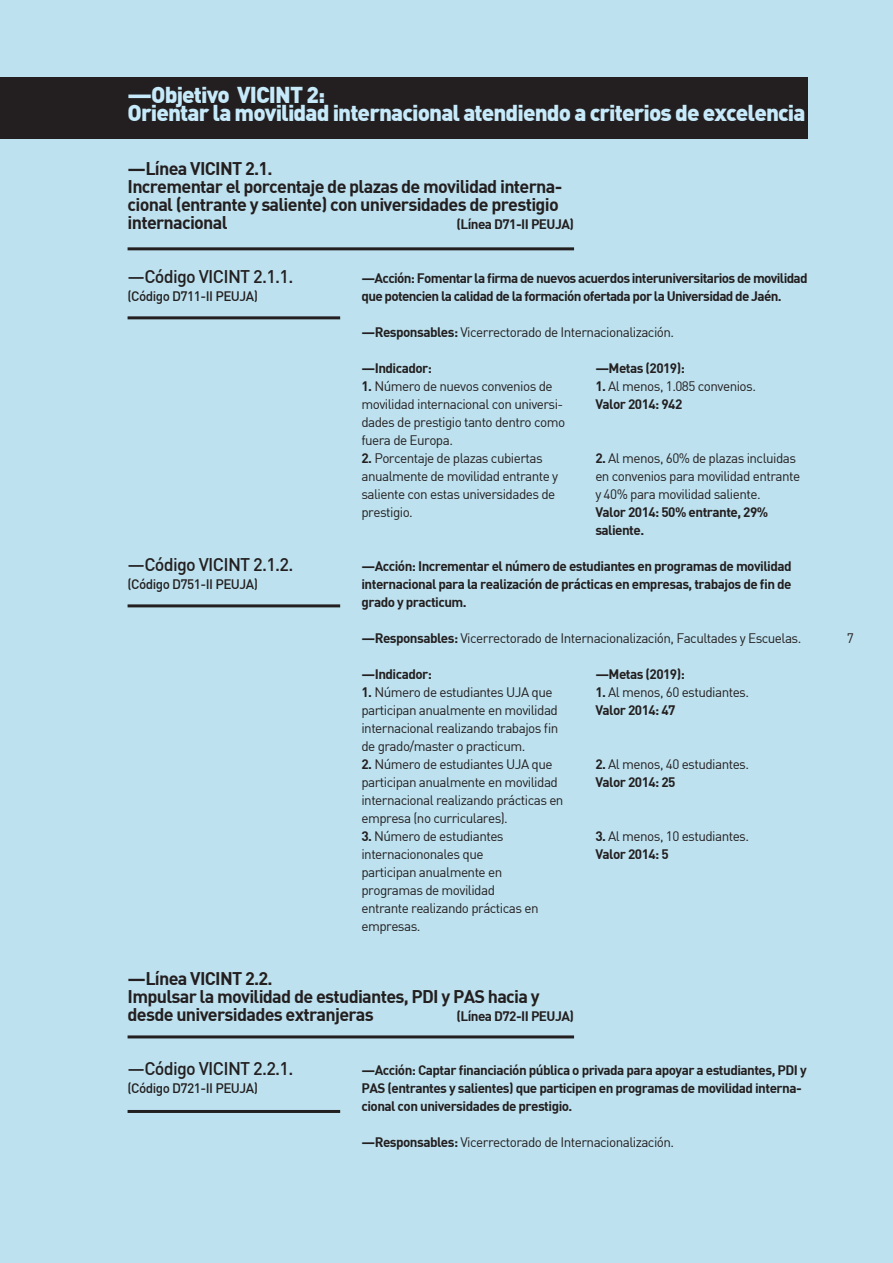
<style>
.page{position:relative;width:893px;height:1263px;background:#bde1ee}
.page>*{position:absolute;margin:0;border:0;box-sizing:border-box;transform-origin:0 0}
.t1{font:22.5px/18px "DIN Black";letter-spacing:-.04em;color:#c6eafa}
.t2{font:18px/18px "DIN Bold";letter-spacing:-.04em;color:#231f20}
.t3{font:18px "DIN Medium";letter-spacing:-.04em;color:#231f20}
.t4{font:13.5px/18px "DIN";letter-spacing:-.04em;color:#231f20}
.t5{font:13.5px/18px "DIN Bold";letter-spacing:-.04em;color:#231f20}
.t6{font:13.5px "DIN Medium";letter-spacing:-.04em;color:#231f20}
.s1{font-family:"DIN Bold"}
</style>
<div class="page">
<div style="left:0;top:78px;width:808px;height:61px;background:#231f20"></div>
<hr style="left:128px;top:247px;width:446px;height:3px;background:#231f20">
<hr style="left:128px;top:1035px;width:446px;height:3px;background:#231f20">
<hr style="left:128px;top:316px;width:212px;height:3px;background:#231f20">
<hr style="left:128px;top:1110px;width:212px;height:3px;background:#231f20">
<hr style="left:128px;top:604px;width:212px;height:3px;background:#231f20">
<h1 class="t1" style="left:128px;top:85px;width:679px">—Objetivo VICINT 2:<br>Orientar la movilidad internacional atendiendo a criterios de excelencia</h1>
<h2 class="t2" style="left:128px;top:159px;width:436px">—Línea VICINT 2.1.<br>Incrementar el porcentaje de plazas de movilidad interna&shy;cional (entrante y saliente) con universidades de prestigio internacional</h2>
<p class="t5" style="left:456px;top:214px;width:119px">(Línea D71-II PEUJA)</p>
<h2 class="t3" style="left:128px;top:265px;width:167px">—Código VICINT 2.1.1.</h2>
<p class="t6" style="left:128px;top:288px;width:132px">(Código D711-II PEUJA)</p>
<h2 class="t3" style="left:128px;top:553px;width:167px">—Código VICINT 2.1.2.</h2>
<p class="t6" style="left:128px;top:576px;width:132px">(Código D751-II PEUJA)</p>
<p class="t5" style="left:361px;top:269px;width:448px">—Acción: Fomentar la firma de nuevos acuerdos interuniversitarios de movilidad que potencien la calidad de la formación ofertada por la Universidad de Jaén.</p>
<p class="t4" style="left:361px;top:323px;width:314px"><span class="s1">—Responsables:</span> Vicerrectorado de Internacionalización.</p>
<p class="t5" style="left:361px;top:359px;width:72px">—Indicador:</p>
<p class="t4" style="left:361px;top:377px;width:205px"><span class="s1">1.</span> Número de nuevos convenios de movilidad internacional con universi&shy;dades de prestigio tanto dentro como fuera de Europa.</p>
<p class="t4" style="left:361px;top:449px;width:198px"><span class="s1">2.</span> Porcentaje de plazas cubiertas anualmente de movilidad entrante y saliente con estas universidades de prestigio.</p>
<p class="t5" style="left:595px;top:359px;width:91px">—Metas (2019):</p>
<p class="t4" style="left:595px;top:377px;width:162px"><span class="s1">1.</span> Al menos, 1.085 convenios.</p>
<p class="t5" style="left:595px;top:395px;width:89px">Valor 2014: 942</p>
<p class="t4" style="left:595px;top:449px;width:206px"><span class="s1">2.</span> Al menos, 60% de plazas incluidas en convenios para movilidad entrante y 40% para movilidad saliente.</p>
<p class="t5" style="left:595px;top:503px;width:174px">Valor 2014: 50% entrante, 29% saliente.</p>
<p class="t5" style="left:361px;top:557px;width:432px;text-align:justify">—Acción: Incrementar el número de estudiantes en programas de movilidad internacional para la realización de prácticas en empresas, trabajos de fin de grado y practicum.</p>
<p class="t4" style="left:361px;top:629px;width:441px"><span class="s1">—Responsables:</span> Vicerrectorado de Internacionalización, Facultades y Escuelas.</p>
<p class="t4" style="left:847px;top:629px;width:9px">7</p>
<p class="t5" style="left:361px;top:665px;width:72px">—Indicador:</p>
<p class="t4" style="left:361px;top:683px;width:199px"><span class="s1">1.</span> Número de estudiantes UJA que participan anualmente en movilidad internacional realizando trabajos fin de grado/master o practicum.</p>
<p class="t4" style="left:361px;top:755px;width:204px"><span class="s1">2.</span> Número de estudiantes UJA que participan anualmente en movilidad internacional realizando prácticas en empresa (no curriculares).</p>
<p class="t4" style="left:361px;top:827px;width:179px"><span class="s1">3.</span> Número de estudiantes internaciononales que participan anualmente en programas de movilidad entrante realizando prácticas en empresas.</p>
<p class="t5" style="left:595px;top:664px;width:91px">—Metas (2019):</p>
<p class="t4" style="left:595px;top:683px;width:155px"><span class="s1">1.</span> Al menos, 60 estudiantes.</p>
<p class="t5" style="left:595px;top:700px;width:82px">Valor 2014: 47</p>
<p class="t4" style="left:595px;top:755px;width:155px"><span class="s1">2.</span> Al menos, 40 estudiantes.</p>
<p class="t5" style="left:595px;top:772px;width:82px">Valor 2014: 25</p>
<p class="t4" style="left:595px;top:827px;width:155px"><span class="s1">3.</span> Al menos, 10 estudiantes.</p>
<p class="t5" style="left:595px;top:844px;width:75px">Valor 2014: 5</p>
<h2 class="t2" style="left:128px;top:969px;width:414px">—Línea VICINT 2.2.<br>Impulsar la movilidad de estudiantes, PDI y PAS hacia y desde universidades extranjeras</h2>
<p class="t5" style="left:456px;top:1006px;width:119px">(Línea D72-II PEUJA)</p>
<h2 class="t3" style="left:128px;top:1057px;width:167px">—Código VICINT 2.2.1.</h2>
<p class="t6" style="left:128px;top:1080px;width:132px">(Código D721-II PEUJA)</p>
<p class="t5" style="left:361px;top:1061px;width:447px">—Acción: Captar financiación pública o privada para apoyar a estudiantes, PDI y<br>PAS (entrantes y salientes) que participen en programas de movilidad interna&shy;cional con universidades de prestigio.</p>
<p class="t4" style="left:361px;top:1133px;width:314px"><span class="s1">—Responsables:</span> Vicerrectorado de Internacionalización.</p>
</div>
